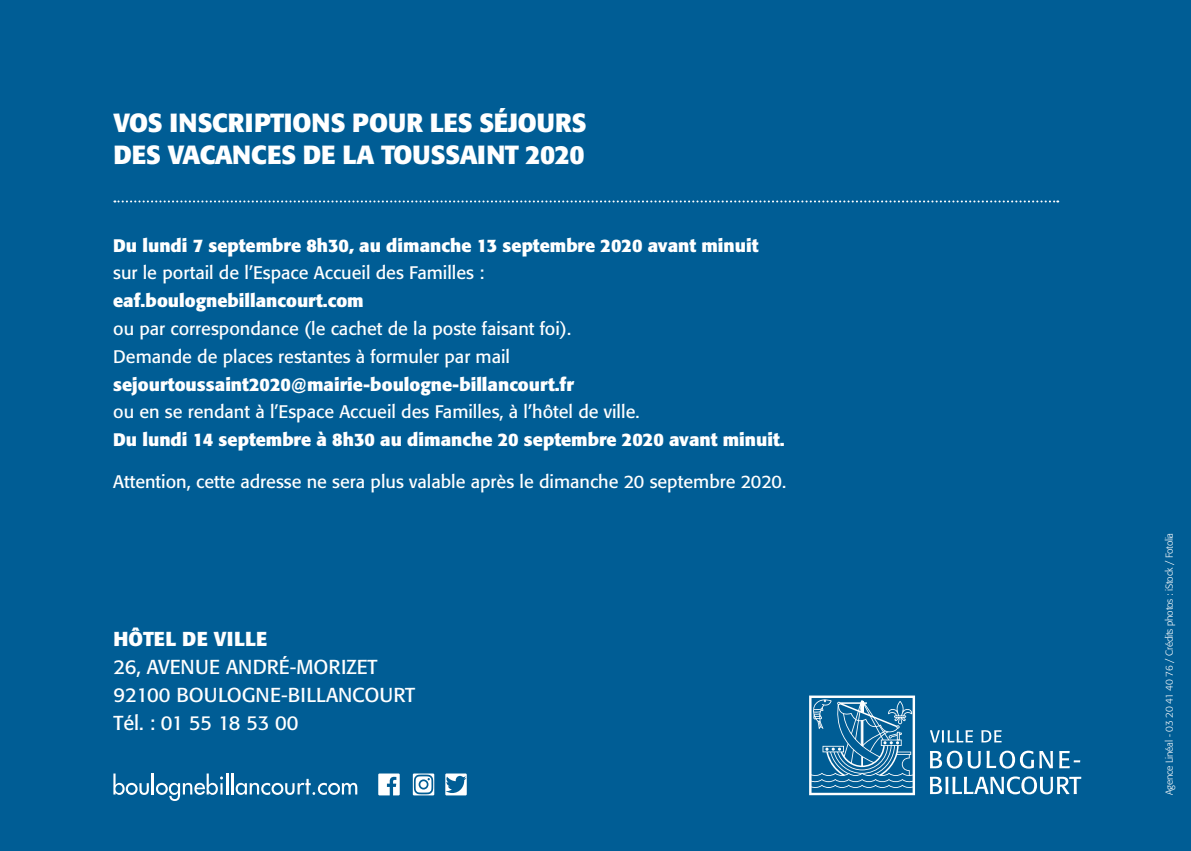
<style>
.page{position:relative;width:1191px;height:851px;background:#fff}
.page>*{position:absolute;margin:0;border:0;box-sizing:border-box;transform-origin:0 0}
.t1{font:700 26px/32px "Formata";letter-spacing:-.02em;color:#fff}
.t2{font:20px/28px "Formata";color:#fff}
.t3{font:700 20px "Formata";color:#fff}
.t4{font:18px/27.8px "Formata";color:#fff}
.t5{font:700 18px "Formata";color:#fff}
.t6{font:300 10px "Formata";letter-spacing:-.02em;color:#fff}
</style>
<div class="page">
<div style="left:0;top:0;width:1191px;height:850px;background:#005d95"></div>
<svg style="left:1059px;top:751px;width:21px;height:17px"></svg>
<svg style="left:986px;top:750px;width:66px;height:18px"></svg>
<svg style="left:930px;top:730px;width:43px;height:12px"></svg>
<svg style="left:981px;top:730px;width:20px;height:12px"></svg>
<svg style="left:930px;top:750px;width:50px;height:18px"></svg>
<svg style="left:930px;top:776px;width:151px;height:18px"></svg>
<svg style="left:809px;top:695px;width:106px;height:100px"></svg>
<svg style="left:114px;top:200px;width:944px;height:2px"></svg>
<svg style="left:113px;top:773px;width:36px;height:21px"></svg>
<hr style="left:152px;top:773px;width:2px;height:21px;background:#fff">
<svg style="left:156px;top:773px;width:67px;height:27px"></svg>
<hr style="left:226px;top:773px;width:2px;height:21px;background:#fff">
<hr style="left:231px;top:773px;width:2px;height:21px;background:#fff">
<svg style="left:236px;top:778px;width:121px;height:16px"></svg>
<svg style="left:378px;top:773px;width:22px;height:22px"></svg>
<svg style="left:413px;top:773px;width:21px;height:22px"></svg>
<svg style="left:445px;top:773px;width:22px;height:22px"></svg>
<h1 class="t1" style="left:113px;top:107px;width:475px">VOS INSCRIPTIONS POUR LES SÉJOURS<br>DES VACANCES DE LA TOUSSAINT 2020</h1>
<p class="t5" style="left:113px;top:234px;width:647px">Du lundi 7 septembre 8h30, au dimanche 13 septembre 2020 avant minuit</p>
<p class="t4" style="left:113px;top:259px;width:372px">sur le portail de l’Espace Accueil des Familles :</p>
<p class="t5" style="left:113px;top:289px;width:252px">eaf.boulognebillancourt.com</p>
<p class="t4" style="left:113px;top:315px;width:459px">ou par correspondance (le cachet de la poste faisant foi).<br>Demande de places restantes à formuler par mail</p>
<p class="t5" style="left:113px;top:373px;width:462px">sejourtoussaint2020@mairie-boulogne-billancourt.fr</p>
<p class="t4" style="left:113px;top:398px;width:528px">ou en se rendant à l’Espace Accueil des Familles, à l’hôtel de ville.</p>
<p class="t5" style="left:113px;top:428px;width:673px">Du lundi 14 septembre à 8h30 au dimanche 20 septembre 2020 avant minuit.</p>
<p class="t4" style="left:113px;top:468px;width:674px">Attention, cette adresse ne sera plus valable après le dimanche 20 septembre 2020.</p>
<p class="t3" style="left:113px;top:626px;width:155px">HÔTEL DE VILLE</p>
<p class="t2" style="left:113px;top:652px;width:303px">26, AVENUE ANDRÉ-MORIZET<br>92100 BOULOGNE-BILLANCOURT<br>Tél. : 01 55 18 53 00</p>
<p class="t6" style="left:1163px;top:795px;width:264px;rotate:-90deg">Agence Linéal - 03 20 41 40 76 / Crédits photos : iStock / Fotolia</p>
</div>
